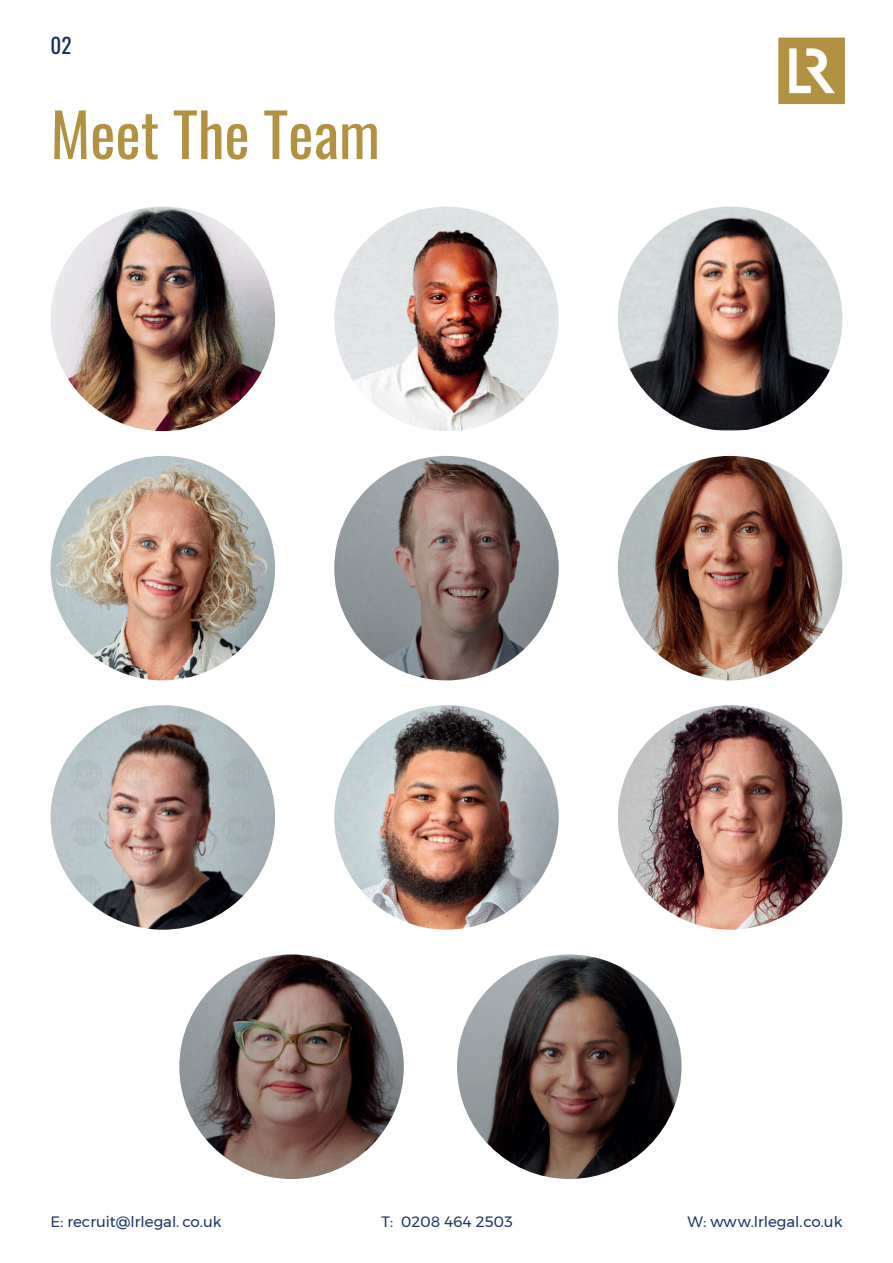
<style>
.page{position:relative;width:893px;height:1263px;background:#fff}
.page>*{position:absolute;margin:0;border:0;box-sizing:border-box;transform-origin:0 0}
.t1{font:60px "Oswald";color:#b29143}
.t2{font:21px "Oswald";color:#143056}
.t3{font:15px "Montserrat";color:#1d3769}
</style>
<div class="page">
<img style="left:778px;top:37px;width:67px;height:68px">
<img style="left:51px;top:207px;width:224px;height:224px;border-radius:112px">
<img style="left:618px;top:207px;width:224px;height:224px;border-radius:112px">
<img style="left:334px;top:207px;width:225px;height:224px;border-radius:112px">
<img style="left:51px;top:456px;width:224px;height:224px;border-radius:112px">
<img style="left:618px;top:456px;width:224px;height:224px;border-radius:112px">
<img style="left:334px;top:456px;width:225px;height:224px;border-radius:112px">
<img style="left:51px;top:705px;width:224px;height:225px;border-radius:112px">
<img style="left:618px;top:705px;width:224px;height:225px;border-radius:112px">
<img style="left:334px;top:705px;width:225px;height:225px;border-radius:112px">
<img style="left:179px;top:954px;width:225px;height:225px;border-radius:112px">
<img style="left:457px;top:954px;width:224px;height:225px;border-radius:112px">
<h2 class="t2" style="left:51px;top:27px;width:22px">02</h2>
<h1 class="t1" style="left:51px;top:81px;width:331px">Meet The Team</h1>
<p class="t3" style="left:51px;top:1210px;width:172px">E: recruit@lrlegal. co.uk</p>
<p class="t3" style="left:381px;top:1210px;width:133px">T: 0208 464 2503</p>
<p class="t3" style="left:688px;top:1210px;width:156px">W: www.lrlegal.co.uk</p>
</div>
